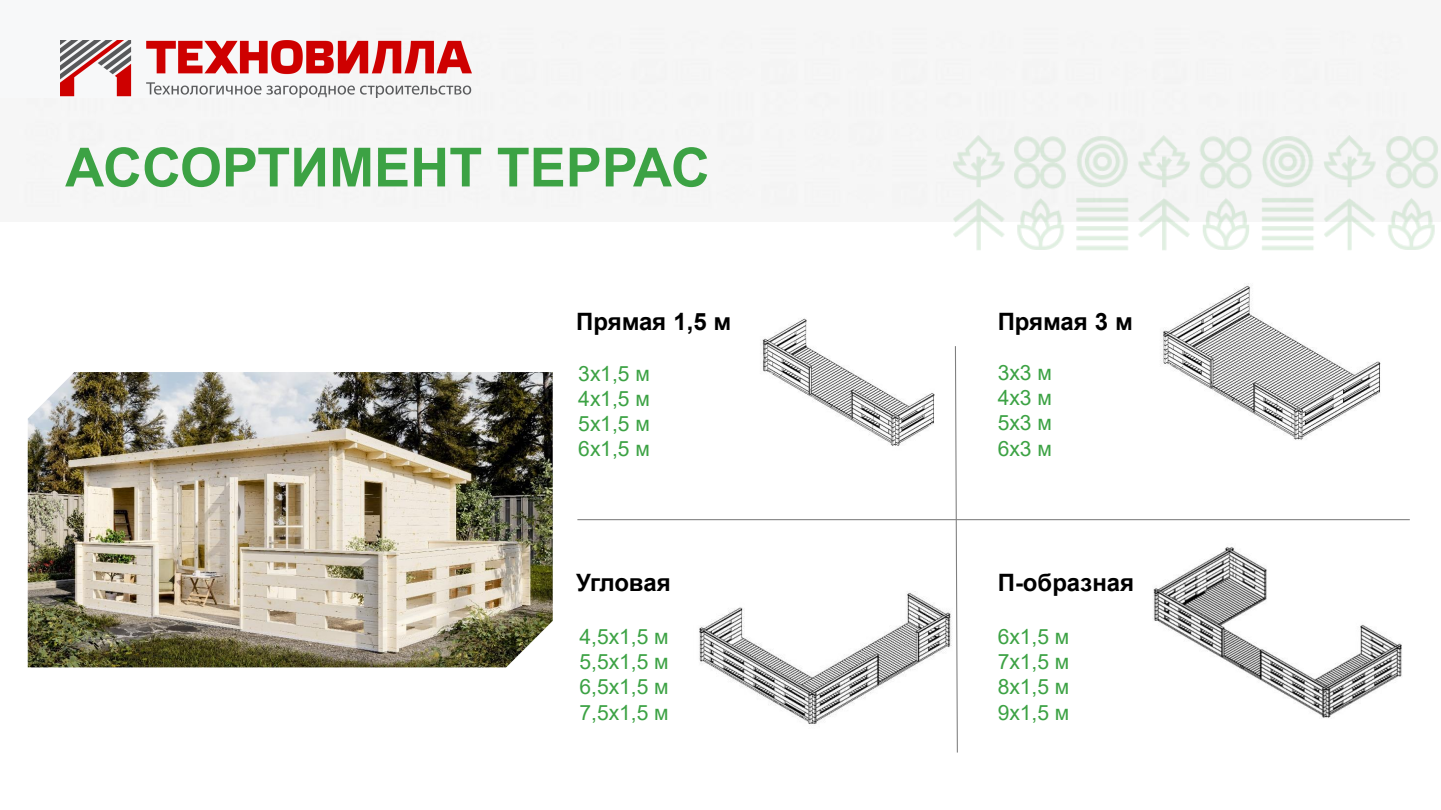
<style>
.page{position:relative;width:1441px;height:810px;background:#fff}
.page>*{position:absolute;margin:0;border:0;box-sizing:border-box;transform-origin:0 0}
.t1{font:700 54px "Arial";color:#3ca244}
.t2{font:700 24px "Arial";color:#000}
.t3{font:21px/25.2px "Arial";letter-spacing:-.005em;color:#3ca244;text-align:justify}
</style>
<div class="page">
<div style="left:25px;top:28px;width:1380px;height:181px;background:#f6f6f6"></div>
<img style="left:953px;top:135px;width:486px;height:115px">
<hr style="left:577px;top:519px;width:832px;height:1px;background:#7f7f7f">
<svg style="left:954px;top:346px;width:4px;height:407px"></svg>
<img style="left:762px;top:318px;width:173px;height:128px">
<img style="left:1153px;top:547px;width:249px;height:171px">
<img style="left:699px;top:591px;width:253px;height:133px">
<img style="left:1162px;top:283px;width:219px;height:157px">
<img style="left:28px;top:372px;width:524px;height:295px">
<div style="left:0;top:0;width:319px;height:98px;background:#f7f8f9"></div>
<img style="left:60px;top:40px;width:411px;height:58px">
<h1 class="t1" style="left:65px;top:129px;width:646px">АССОРТИМЕНТ ТЕРРАС</h1>
<p class="t2" style="left:576px;top:305px;width:156px">Прямая 1,5 м</p>
<p class="t2" style="left:997px;top:305px;width:136px">Прямая 3 м</p>
<p class="t3" style="left:578px;top:361px;width:73px">3х1,5 м 4х1,5 м 5х1,5 м 6х1,5 м</p>
<p class="t3" style="left:997px;top:360px;width:56px">3х3 м 4х3 м 5х3 м 6х3 м</p>
<p class="t2" style="left:576px;top:566px;width:96px">Угловая</p>
<p class="t2" style="left:997px;top:566px;width:138px">П-образная</p>
<p class="t3" style="left:579px;top:624px;width:90px">4,5х1,5 м 5,5х1,5 м 6,5х1,5 м 7,5х1,5 м</p>
<p class="t3" style="left:997px;top:624px;width:73px">6х1,5 м 7х1,5 м 8х1,5 м 9х1,5 м</p>
</div>
